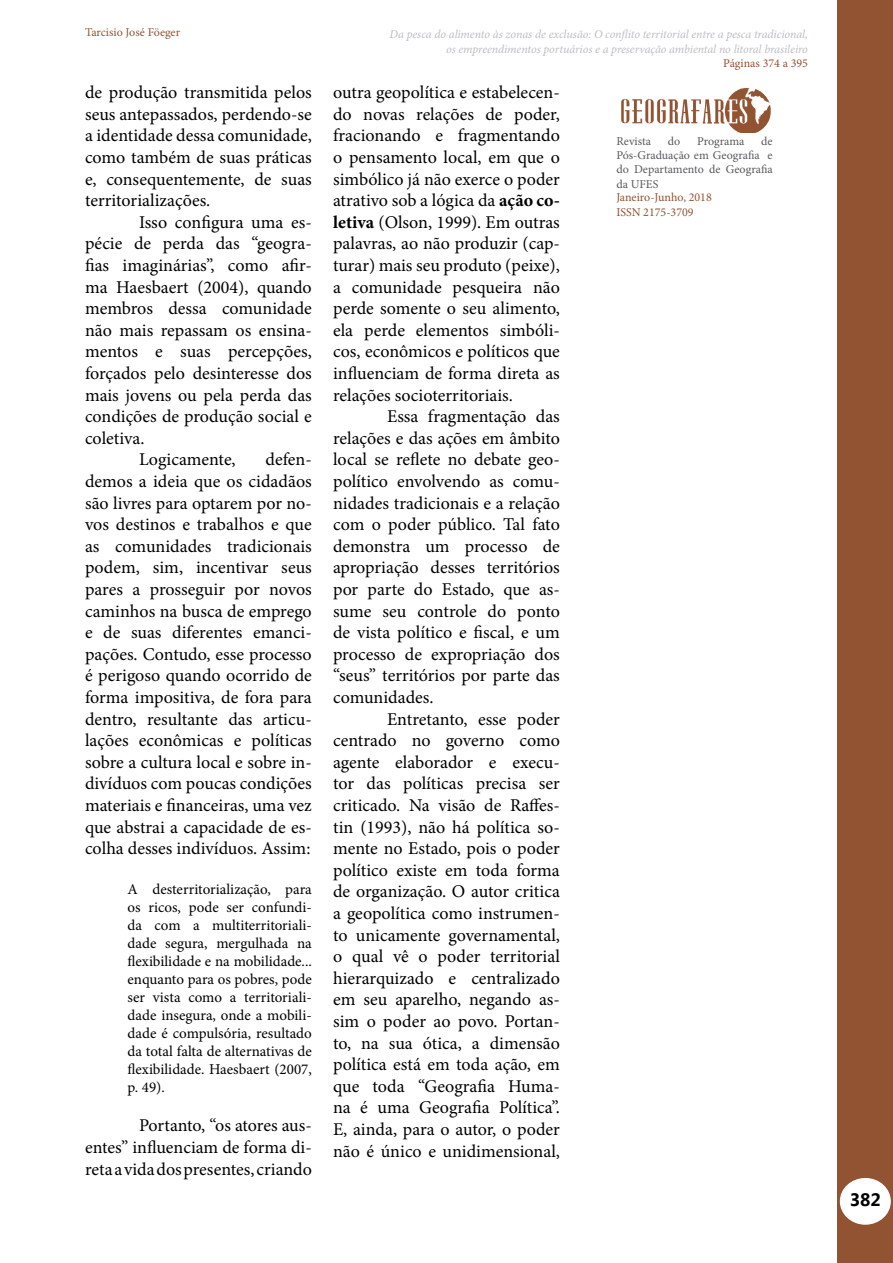
<style>
.page{position:relative;width:893px;height:1263px;background:#fff}
.page>*{position:absolute;margin:0;border:0;box-sizing:border-box;transform-origin:0 0}
.t1{font:18px/21.6px "Minion Pro";color:#000;text-align:justify}
.t2{font:700 18px "Segoe UI";color:#000}
.t3{font:15px/18px "Minion Pro";color:#000;text-align:justify}
.t4{font:italic 12px/14.4px "Minion Pro";letter-spacing:-.005em;color:#bcbec0;text-align:right}
.t5{font:12px/14.4px "Minion Pro";color:#58595b;text-align:justify}
.t6{font:12px/14.4px "Minion Pro";color:#915331}
.s1{font-weight:700}
</style>
<div class="page">
<div style="left:838px;top:0;width:55px;height:1263px;background:#915331"></div>
<div style="left:841px;top:1179px;width:49px;height:45px;background:#fff;border-radius:50%"></div>
<div style="left:840px;top:1178px;width:51px;height:47px;border:2px solid #fff;border-radius:50%"></div>
<img style="left:621px;top:88px;width:150px;height:45px">
<p class="t6" style="left:85px;top:25px;width:97px">Tarcisio José Föeger</p>
<p class="t1" style="left:85px;top:82px;width:228px">de produção transmitida pelos seus antepassados, perdendo-se a identidade dessa comunidade, como também de suas práticas e, consequentemente, de suas territorializações.</p>
<p class="t1" style="left:139px;top:211px;width:174px">Isso configura uma es-</p>
<p class="t1" style="left:85px;top:233px;width:228px">pécie de perda das “geogra-</p>
<p class="t1" style="left:85px;top:254px;width:228px">fias imaginárias”, como afir-</p>
<p class="t1" style="left:85px;top:276px;width:228px">ma Haesbaert (2004), quando</p>
<p class="t1" style="left:85px;top:298px;width:228px">membros dessa comunidade</p>
<p class="t1" style="left:85px;top:319px;width:228px">não mais repassam os ensina-</p>
<p class="t1" style="left:85px;top:341px;width:228px">mentos e suas percepções,</p>
<p class="t1" style="left:85px;top:362px;width:228px">forçados pelo desinteresse dos</p>
<p class="t1" style="left:85px;top:384px;width:228px">mais jovens ou pela perda das</p>
<p class="t1" style="left:85px;top:406px;width:228px">condições de produção social e</p>
<p class="t1" style="left:85px;top:427px;width:61px">coletiva.</p>
<p class="t1" style="left:139px;top:449px;width:98px">Logicamente,</p>
<p class="t1" style="left:85px;top:449px;width:228px;text-indent:181px">defen&shy;demos a ideia que os cidadãos são livres para optarem por no&shy;vos destinos e trabalhos e que as comunidades tradicionais podem, sim, incentivar seus pares a prosseguir por novos caminhos na busca de emprego e de suas diferentes emanci&shy;pações. Contudo, esse processo é perigoso quando ocorrido de forma impositiva, de fora para dentro, resultante das articu&shy;lações econômicas e políticas sobre a cultura local e sobre in&shy;divíduos com poucas condições materiais e financeiras, uma vez que abstrai a capacidade de es&shy;colha desses indivíduos. Assim:</p>
<p class="t3" style="left:128px;top:880px;width:186px">A desterritorialização, para os ricos, pode ser confundi&shy;da com a multiterritoriali&shy;dade segura, mergulhada na flexibilidade e na mobilidade... enquanto para os pobres, pode ser vista como a territoriali&shy;dade insegura, onde a mobili&shy;dade é compulsória, resultado da total falta de alternativas de flexibilidade. Haesbaert (2007, p. 49).</p>
<p class="t1" style="left:85px;top:1115px;width:228px;text-indent:54px">Portanto, “os atores aus&shy;entes” influenciam de forma di&shy;reta a vida dos presentes, criando</p>
<p class="t4" style="left:390px;top:27px;width:420px">Da pesca do alimento às zonas de exclusão: O conflito territorial entre a pesca tradicional, os empreendimentos portuários e a preservação ambiental no litoral brasileiro</p>
<p class="t6" style="left:723px;top:56px;width:86px">Páginas 374 a 395</p>
<p class="t1" style="left:333px;top:82px;width:228px">outra geopolítica e estabelecen&shy;do novas relações de poder, fracionando e fragmentando o pensamento local, em que o simbólico já não exerce o poder atrativo sob a lógica da <span class="s1">ação co&shy;letiva</span> (Olson, 1999). Em outras palavras, ao não produzir (cap&shy;turar) mais seu produto (peixe), a comunidade pesqueira não perde somente o seu alimento, ela perde elementos simbóli&shy;cos, econômicos e políticos que influenciam de forma direta as relações socioterritoriais.</p>
<p class="t1" style="left:333px;top:406px;width:228px;text-indent:54px">Essa fragmentação das relações e das ações em âmbito local se reflete no debate geo&shy;político envolvendo as comu&shy;nidades tradicionais e a relação com o poder público. Tal fato demonstra um processo de apropriação desses territórios por parte do Estado, que as&shy;sume seu controle do ponto de vista político e fiscal, e um processo de expropriação dos “seus” territórios por parte das comunidades.</p>
<p class="t1" style="left:333px;top:708px;width:228px;text-indent:54px">Entretanto, esse poder centrado no governo como agente elaborador e execu&shy;tor das políticas precisa ser criticado. Na visão de Raffes&shy;tin (1993), não há política so&shy;mente no Estado, pois o poder político existe em toda forma de organização. O autor critica a geopolítica como instrumen&shy;to unicamente governamental, o qual vê o poder territorial hierarquizado e centralizado em seu aparelho, negando as&shy;sim o poder ao povo. Portan&shy;to, na sua ótica, a dimensão política está em toda ação, em que toda “Geografia Huma&shy;na é uma Geografia Política”.<br>E, ainda, para o autor, o poder não é único e unidimensional,</p>
<p class="t5" style="left:616px;top:134px;width:36px">Revista</p>
<p class="t5" style="left:668px;top:134px;width:14px">do</p>
<p class="t5" style="left:697px;top:134px;width:49px">Programa</p>
<p class="t5" style="left:616px;top:134px;width:158px;text-indent:145px">de Pós-Graduação em Geografia e do Departamento de Geografia da UFES</p>
<p class="t6" style="left:616px;top:190px;width:97px">Janeiro-Junho, 2018<br>ISSN 2175-3709</p>
<p class="t2" style="left:850px;top:1187px;width:33px">382</p>
</div>
